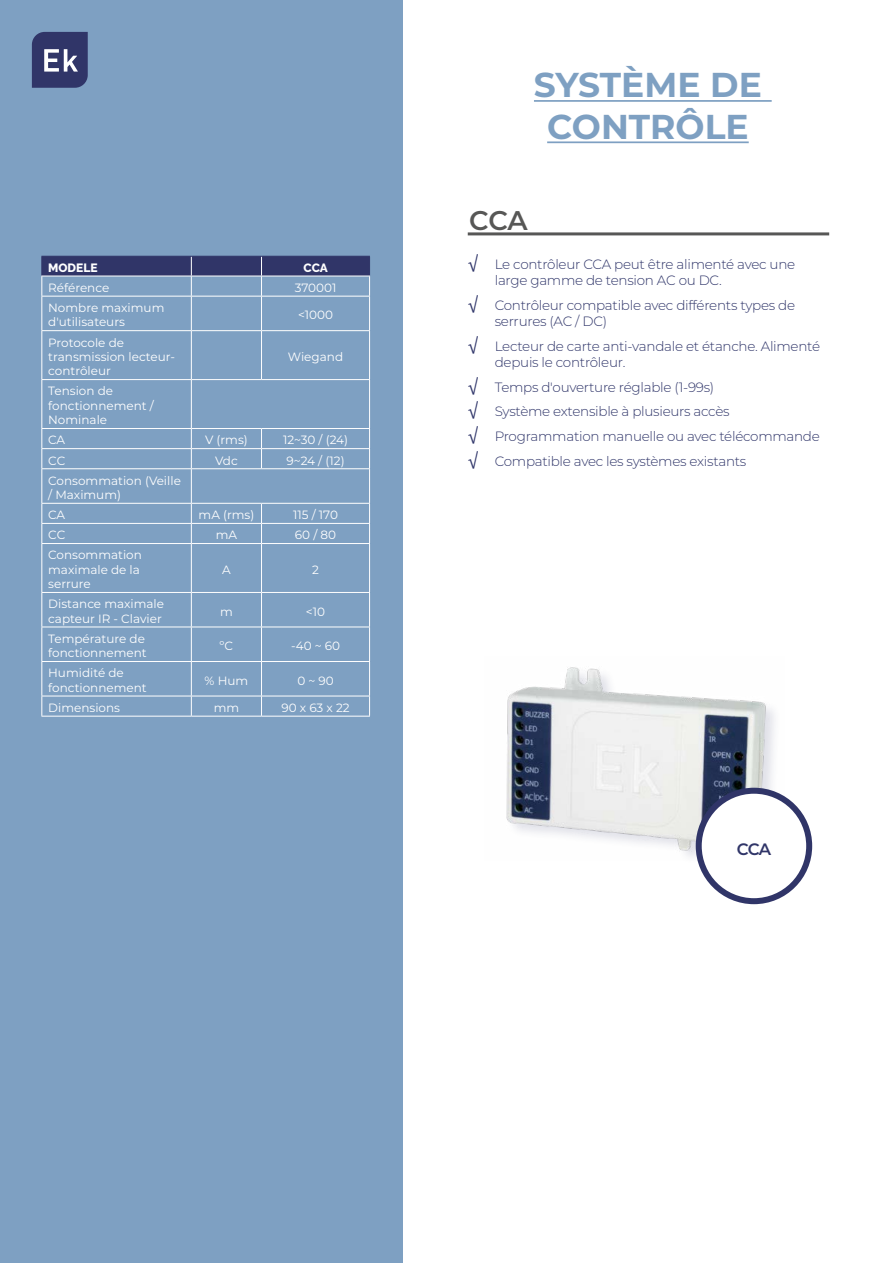
<style>
.page{position:relative;width:893px;height:1263px;background:#fff}
.page>*{position:absolute;margin:0;border:0;box-sizing:border-box;transform-origin:0 0}
.t1{font:700 34.5px/41.4px "Montserrat";color:#7ea0c2;text-align:center}
.t2{font:600 27px "Montserrat";color:#575756}
.t3{font:600 16.5px "Montserrat";color:#303568}
.t4{font:300 13.5px/16.2px "Montserrat";letter-spacing:-.02em;color:#2f3569}
.t5{font:12px/14.4px "Montserrat";color:#fff}
.t6{font:800 12px "Raleway";color:#fff}
.s1{font-family:"Helvetica Neue LT Std";font-weight:400;font-size:18px}
</style>
<div class="page">
<div style="left:0;top:0;width:402px;height:1263px;background:#7ea0c2"></div>
<svg style="left:32px;top:32px;width:56px;height:56px;background:#494e7b"></svg>
<hr style="left:468px;top:232px;width:361px;height:3px;background:#575756">
<hr style="left:534px;top:100px;width:238px;height:2px;background:#7ea0c2">
<hr style="left:547px;top:141px;width:202px;height:2px;background:#7ea0c2">
<img style="left:506px;top:667px;width:278px;height:194px">
<div style="left:699px;top:791px;width:110px;height:110px;background:#fff;border-radius:50%"></div>
<div style="left:696px;top:788px;width:116px;height:116px;border:6px solid #303568;border-radius:50%"></div>
<svg style="left:41px;top:256px;width:329px;height:40px"></svg>
<hr style="left:41px;top:296px;width:150px;height:1px;background:#fff">
<hr style="left:41px;top:296px;width:1px;height:34px;background:#fff">
<hr style="left:191px;top:296px;width:70px;height:1px;background:#fff">
<hr style="left:191px;top:296px;width:1px;height:34px;background:#fff">
<hr style="left:261px;top:296px;width:109px;height:1px;background:#fff">
<hr style="left:261px;top:296px;width:1px;height:34px;background:#fff">
<hr style="left:369px;top:296px;width:1px;height:34px;background:#fff">
<hr style="left:41px;top:330px;width:150px;height:1px;background:#fff">
<hr style="left:41px;top:331px;width:1px;height:48px;background:#fff">
<hr style="left:191px;top:330px;width:70px;height:1px;background:#fff">
<hr style="left:191px;top:331px;width:1px;height:48px;background:#fff">
<hr style="left:261px;top:330px;width:109px;height:1px;background:#fff">
<hr style="left:261px;top:331px;width:1px;height:48px;background:#fff">
<hr style="left:369px;top:331px;width:1px;height:48px;background:#fff">
<hr style="left:41px;top:379px;width:150px;height:1px;background:#fff">
<hr style="left:41px;top:380px;width:1px;height:48px;background:#fff">
<hr style="left:191px;top:379px;width:70px;height:1px;background:#fff">
<hr style="left:191px;top:380px;width:1px;height:48px;background:#fff">
<hr style="left:261px;top:379px;width:109px;height:1px;background:#fff">
<hr style="left:369px;top:380px;width:1px;height:48px;background:#fff">
<hr style="left:41px;top:428px;width:150px;height:1px;background:#fff">
<hr style="left:191px;top:428px;width:70px;height:1px;background:#fff">
<hr style="left:261px;top:428px;width:109px;height:1px;background:#fff">
<hr style="left:41px;top:448px;width:150px;height:1px;background:#fff">
<svg style="left:41px;top:429px;width:1px;height:39px"></svg>
<hr style="left:191px;top:448px;width:70px;height:1px;background:#fff">
<svg style="left:191px;top:429px;width:1px;height:39px"></svg>
<hr style="left:261px;top:448px;width:109px;height:1px;background:#fff">
<svg style="left:261px;top:429px;width:1px;height:39px"></svg>
<svg style="left:369px;top:429px;width:1px;height:39px"></svg>
<hr style="left:41px;top:468px;width:150px;height:1px;background:#fff">
<hr style="left:41px;top:469px;width:1px;height:34px;background:#fff">
<hr style="left:191px;top:468px;width:70px;height:1px;background:#fff">
<hr style="left:191px;top:469px;width:1px;height:34px;background:#fff">
<hr style="left:261px;top:468px;width:109px;height:1px;background:#fff">
<hr style="left:369px;top:469px;width:1px;height:34px;background:#fff">
<hr style="left:41px;top:503px;width:150px;height:1px;background:#fff">
<hr style="left:191px;top:503px;width:70px;height:1px;background:#fff">
<hr style="left:261px;top:503px;width:109px;height:1px;background:#fff">
<hr style="left:41px;top:523px;width:150px;height:1px;background:#fff">
<svg style="left:41px;top:504px;width:1px;height:39px"></svg>
<hr style="left:191px;top:523px;width:70px;height:1px;background:#fff">
<svg style="left:191px;top:504px;width:1px;height:39px"></svg>
<hr style="left:261px;top:523px;width:109px;height:1px;background:#fff">
<svg style="left:261px;top:504px;width:1px;height:39px"></svg>
<svg style="left:369px;top:504px;width:1px;height:39px"></svg>
<hr style="left:41px;top:543px;width:150px;height:1px;background:#fff">
<hr style="left:41px;top:544px;width:1px;height:48px;background:#fff">
<hr style="left:191px;top:543px;width:70px;height:1px;background:#fff">
<hr style="left:191px;top:544px;width:1px;height:48px;background:#fff">
<hr style="left:261px;top:543px;width:109px;height:1px;background:#fff">
<hr style="left:261px;top:544px;width:1px;height:48px;background:#fff">
<hr style="left:369px;top:544px;width:1px;height:48px;background:#fff">
<hr style="left:41px;top:592px;width:150px;height:1px;background:#fff">
<hr style="left:41px;top:593px;width:1px;height:34px;background:#fff">
<hr style="left:191px;top:592px;width:70px;height:1px;background:#fff">
<hr style="left:191px;top:593px;width:1px;height:34px;background:#fff">
<hr style="left:261px;top:592px;width:109px;height:1px;background:#fff">
<hr style="left:261px;top:593px;width:1px;height:34px;background:#fff">
<hr style="left:369px;top:593px;width:1px;height:34px;background:#fff">
<hr style="left:41px;top:627px;width:150px;height:1px;background:#fff">
<hr style="left:41px;top:627px;width:1px;height:34px;background:#fff">
<hr style="left:191px;top:627px;width:70px;height:1px;background:#fff">
<hr style="left:191px;top:627px;width:1px;height:34px;background:#fff">
<hr style="left:261px;top:627px;width:109px;height:1px;background:#fff">
<hr style="left:261px;top:627px;width:1px;height:34px;background:#fff">
<hr style="left:369px;top:627px;width:1px;height:34px;background:#fff">
<hr style="left:41px;top:661px;width:150px;height:1px;background:#fff">
<hr style="left:41px;top:662px;width:1px;height:34px;background:#fff">
<hr style="left:191px;top:661px;width:70px;height:1px;background:#fff">
<hr style="left:191px;top:662px;width:1px;height:34px;background:#fff">
<hr style="left:261px;top:661px;width:109px;height:1px;background:#fff">
<hr style="left:261px;top:662px;width:1px;height:34px;background:#fff">
<hr style="left:369px;top:662px;width:1px;height:34px;background:#fff">
<hr style="left:41px;top:696px;width:150px;height:1px;background:#fff">
<svg style="left:41px;top:696px;width:1px;height:20px"></svg>
<hr style="left:191px;top:696px;width:70px;height:1px;background:#fff">
<svg style="left:191px;top:696px;width:1px;height:20px"></svg>
<hr style="left:261px;top:696px;width:109px;height:1px;background:#fff">
<svg style="left:261px;top:696px;width:1px;height:20px"></svg>
<svg style="left:369px;top:696px;width:1px;height:20px"></svg>
<hr style="left:41px;top:716px;width:150px;height:1px;background:#fff">
<hr style="left:191px;top:716px;width:70px;height:1px;background:#fff">
<hr style="left:261px;top:716px;width:109px;height:1px;background:#fff">
<p class="t6" style="left:48px;top:261px;width:51px">MODELE</p>
<p class="t6" style="left:304px;top:261px;width:26px">CCA</p>
<p class="t5" style="left:48px;top:280px;width:63px">Référence</p>
<p class="t5" style="left:295px;top:280px;width:43px">370001</p>
<p class="t5" style="left:48px;top:300px;width:118px">Nombre maximum d'utilisateurs</p>
<p class="t5" style="left:298px;top:307px;width:37px">&lt;1000</p>
<p class="t5" style="left:48px;top:335px;width:128px">Protocole de transmission lecteur&shy;contrôleur</p>
<p class="t5" style="left:288px;top:349px;width:57px">Wiegand</p>
<p class="t5" style="left:48px;top:384px;width:107px">Tension de fonctionnement /<br>Nominale</p>
<p class="t5" style="left:48px;top:432px;width:19px">CA</p>
<p class="t5" style="left:205px;top:432px;width:44px">V (rms)</p>
<p class="t5" style="left:283px;top:432px;width:67px">12~30 / (24)</p>
<p class="t5" style="left:48px;top:453px;width:19px">CC</p>
<p class="t5" style="left:215px;top:453px;width:24px">Vdc</p>
<p class="t5" style="left:286px;top:453px;width:60px">9~24 / (12)</p>
<p class="t5" style="left:48px;top:473px;width:134px">Consommation (Veille / Maximum)</p>
<p class="t5" style="left:48px;top:507px;width:19px">CA</p>
<p class="t5" style="left:199px;top:507px;width:57px">mA (rms)</p>
<p class="t5" style="left:293px;top:507px;width:46px">115 / 170</p>
<p class="t5" style="left:48px;top:527px;width:19px">CC</p>
<p class="t5" style="left:216px;top:527px;width:23px">mA</p>
<p class="t5" style="left:295px;top:527px;width:43px">60 / 80</p>
<p class="t5" style="left:48px;top:547px;width:95px">Consommation maximale de la serrure</p>
<p class="t5" style="left:222px;top:562px;width:10px">A</p>
<p class="t5" style="left:312px;top:562px;width:8px">2</p>
<p class="t5" style="left:48px;top:596px;width:117px">Distance maximale capteur IR - Clavier</p>
<p class="t5" style="left:220px;top:604px;width:14px">m</p>
<p class="t5" style="left:306px;top:604px;width:21px">&lt;10</p>
<p class="t5" style="left:48px;top:631px;width:100px">Température de fonctionnement</p>
<p class="t5" style="left:220px;top:638px;width:15px">ºC</p>
<p class="t5" style="left:291px;top:638px;width:50px">-40 ~ 60</p>
<p class="t5" style="left:48px;top:665px;width:100px">Humidité de fonctionnement</p>
<p class="t5" style="left:205px;top:673px;width:45px">% Hum</p>
<p class="t5" style="left:297px;top:673px;width:38px">0 ~ 90</p>
<p class="t5" style="left:48px;top:700px;width:73px">Dimensions</p>
<p class="t5" style="left:214px;top:700px;width:27px">mm</p>
<p class="t5" style="left:281px;top:700px;width:70px">90 x 63 x 22</p>
<h1 class="t1" style="left:534px;top:63px;width:229px">SYSTÈME DE<br>CONTRÔLE</h1>
<h2 class="t2" style="left:469px;top:202px;width:60px">CCA</h2>
<p class="t4" style="left:495px;top:256px;width:302px;text-indent:-27px"><span class="s1">√</span> Le contrôleur CCA peut être alimenté avec une large gamme de tension AC ou DC.</p>
<p class="t4" style="left:495px;top:296px;width:302px;text-indent:-27px"><span class="s1">√</span> Contrôleur compatible avec différents types de serrures (AC / DC)</p>
<p class="t4" style="left:495px;top:337px;width:327px;text-indent:-27px"><span class="s1">√</span> Lecteur de carte anti-vandale et étanche. Alimenté depuis le contrôleur.</p>
<p class="t4" style="left:468px;top:374px;width:354px;line-height:24.8px"><span class="s1">√</span> Temps d'ouverture réglable (1-99s)<br><span class="s1">√</span> Système extensible à plusieurs accès<br><span class="s1">√</span> Programmation manuelle ou avec télécommande <span class="s1">√</span> Compatible avec les systèmes existants</p>
<h3 class="t3" style="left:737px;top:837px;width:36px">CCA</h3>
</div>
